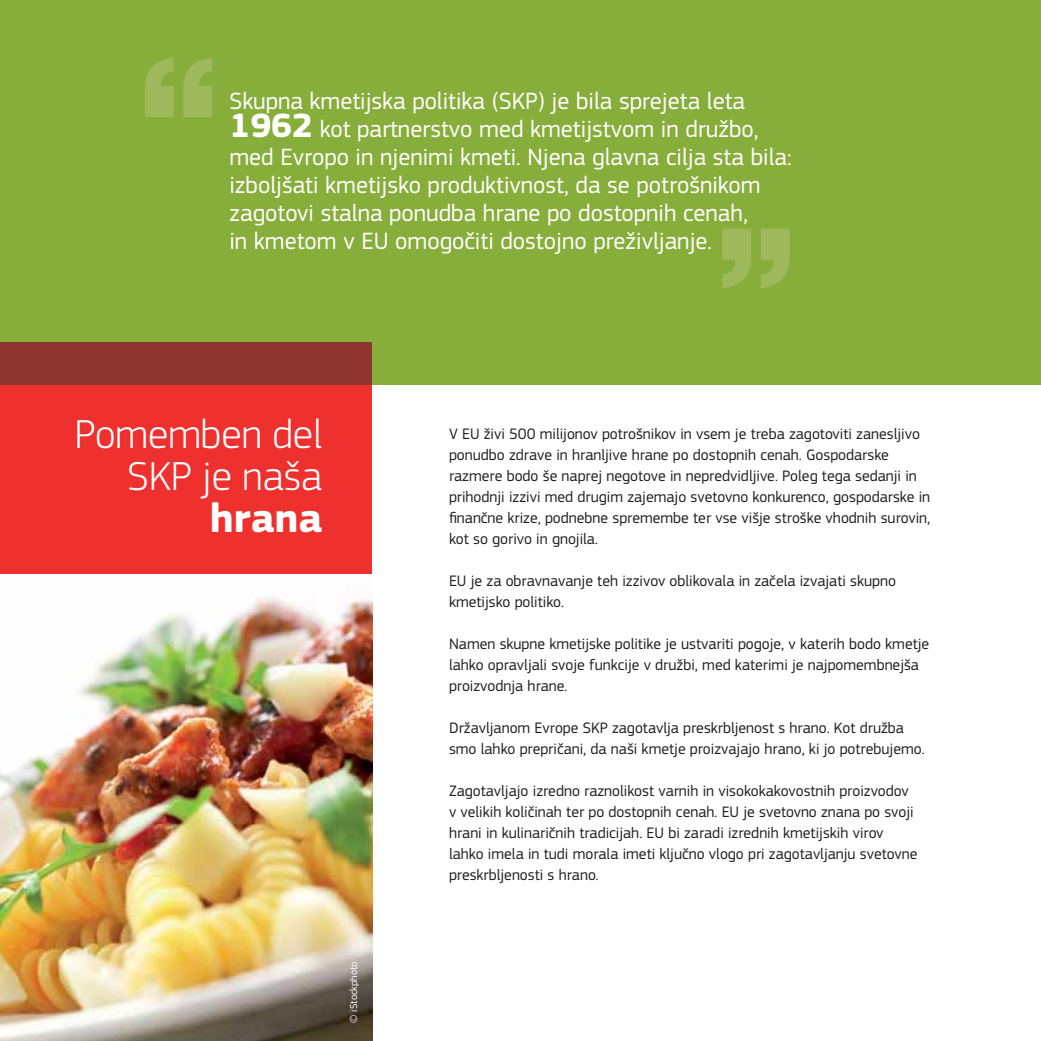
<style>
.page{position:relative;width:1041px;height:1041px;background:#fff}
.page>*{position:absolute;margin:0;border:0;box-sizing:border-box;transform-origin:0 0}
.t1{font:300 42px/42px "PF Square Sans Pro";color:#fff;text-align:right}
.t2{font:700 42px "PF Square Sans Pro";color:#fff}
.t3{font:24.5px/28px "PF Square Sans Pro";color:#fff}
.t4{font:15.75px/21px "PF Square Sans Pro";color:#231f20}
.t5{font:10.5px "PF Square Sans Pro";color:#fff}
.s1{font-weight:700;font-size:35px}
</style>
<div class="page">
<div style="left:0;top:0;width:1041px;height:384px;background:#87ad3b"></div>
<img style="left:0;top:573px;width:372px;height:467px">
<div style="left:0;top:384px;width:372px;height:189px;background:#ee312e"></div>
<div style="left:0;top:342px;width:372px;height:42px;background:#8e3530"></div>
<svg style="left:145px;top:57px;width:67px;height:60px"></svg>
<svg style="left:722px;top:229px;width:68px;height:59px"></svg>
<p class="t3" style="left:229px;top:89px;width:564px">Skupna kmetijska politika (SKP) je bila sprejeta leta <span class="s1">1962</span> kot partnerstvo med kmetijstvom in družbo, med Evropo in njenimi kmeti. Njena glavna cilja sta bila: izboljšati kmetijsko produktivnost, da se potrošnikom zagotovi stalna ponudba hrane po dostopnih cenah,<br>in kmetom v EU omogočiti dostojno preživljanje.</p>
<h1 class="t1" style="left:74px;top:417px;width:249px">Pomemben del<br>SKP je naša</h1>
<h1 class="t2" style="left:210px;top:492px;width:114px">hrana</h1>
<p class="t5" style="left:350px;top:1022px;width:63px;rotate:-90deg">© iStockphoto</p>
<p class="t4" style="left:449px;top:424px;width:483px">V EU živi 500 milijonov potrošnikov in vsem je treba zagotoviti zanesljivo ponudbo zdrave in hranljive hrane po dostopnih cenah. Gospodarske razmere bodo še naprej negotove in nepredvidljive. Poleg tega sedanji in prihodnji izzivi med drugim zajemajo svetovno konkurenco, gospodarske in finančne krize, podnebne spremembe ter vse višje stroške vhodnih surovin, kot so gorivo in gnojila.</p>
<p class="t4" style="left:449px;top:571px;width:448px">EU je za obravnavanje teh izzivov oblikovala in začela izvajati skupno kmetijsko politiko.</p>
<p class="t4" style="left:449px;top:634px;width:482px">Namen skupne kmetijske politike je ustvariti pogoje, v katerih bodo kmetje lahko opravljali svoje funkcije v družbi, med katerimi je najpomembnejša proizvodnja hrane.</p>
<p class="t4" style="left:449px;top:718px;width:477px">Državljanom Evrope SKP zagotavlja preskrbljenost s hrano. Kot družba smo lahko prepričani, da naši kmetje proizvajajo hrano, ki jo potrebujemo.</p>
<p class="t4" style="left:449px;top:781px;width:470px">Zagotavljajo izredno raznolikost varnih in visokokakovostnih proizvodov v velikih količinah ter po dostopnih cenah. EU je svetovno znana po svoji hrani in kulinaričnih tradicijah. EU bi zaradi izrednih kmetijskih virov lahko imela in tudi morala imeti ključno vlogo pri zagotavljanju svetovne preskrbljenosti s hrano.</p>
</div>
